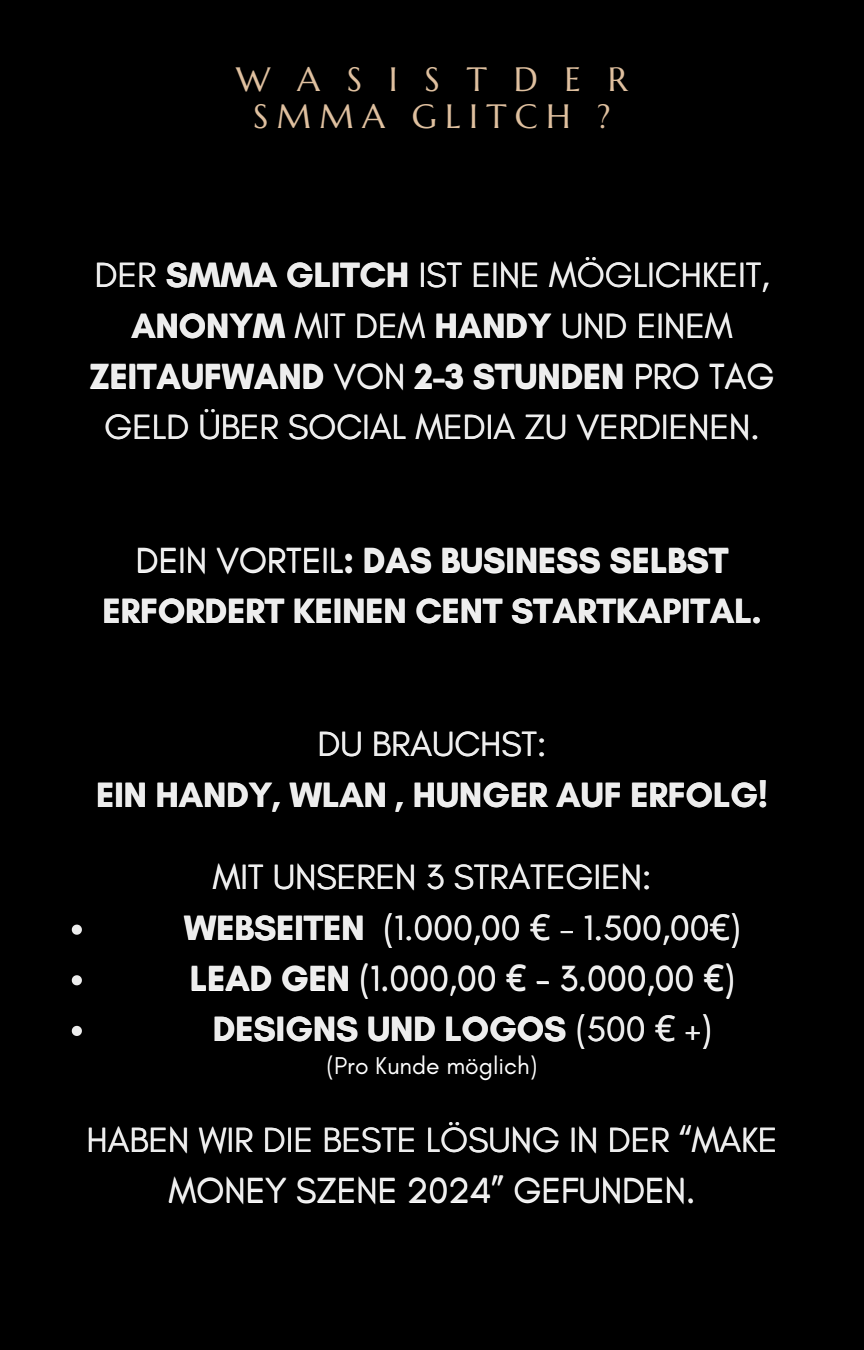
<style>
.page{position:relative;width:864px;height:1350px;background:#000}
.page>*{position:absolute;margin:0;border:0;box-sizing:border-box;transform-origin:0 0}
.t1{font:35.55px/50.6px "Glacial Indifference";letter-spacing:-.005em;color:#ededed;text-align:center}
.t2{font:700 35.55px/50.6px "Glacial Indifference";letter-spacing:-.005em;color:#ededed;text-align:center}
.t3{font:33.75px/37.1px "Marcellus";letter-spacing:.52em;color:#dfc09f;text-align:center}
.t4{font:24.75px "Glacial Indifference";color:#fff}
.s1{color:#fff}
.s2{font-weight:700}
.s3{font-weight:700;color:#fff}
.s4{font-weight:400}
.s5{font-family:"Noto Sans"}
.s6{font-family:"Noto Sans";font-weight:400}
</style>
<div class="page">
<svg style="left:72px;top:925px;width:10px;height:10px"></svg>
<svg style="left:72px;top:975px;width:10px;height:10px"></svg>
<svg style="left:72px;top:1026px;width:10px;height:10px"></svg>
<p class="t3" style="left:236px;top:61px;width:393px">WASISTDER<br>SMMA GLITCH ?</p>
<p class="t1" style="left:95px;top:249px;width:676px"><span class="s1">DER</span> <span class="s2">SMMA GLITCH</span> IST EINE MÖGLICHKEIT,</p>
<h1 class="t1" style="left:131px;top:300px;width:603px"><span class="s2">ANONYM</span> MIT DEM <span class="s3">HANDY</span> UND EINEM</h1>
<p class="t1" style="left:89px;top:351px;width:687px"><span class="s2">ZEITAUFWAND</span> <span class="s1">VON</span> <span class="s2">2-3 STUNDEN</span> PRO TAG<br>GELD ÜBER SOCIAL MEDIA ZU VERDIENEN.</p>
<p class="t2" style="left:102px;top:535px;width:660px"><span class="s4">DEIN VORTEIL</span>: DAS BUSINESS SELBST<br>ERFORDERT KEINEN CENT STARTKAPITAL.</p>
<p class="t1" style="left:317px;top:719px;width:231px">DU BRAUCHST:</p>
<p class="t2" style="left:96px;top:769px;width:673px">EIN HANDY, WLAN , HUNGER AUF ERFOLG!</p>
<p class="t1" style="left:213px;top:851px;width:440px">MIT UNSEREN 3 STRATEGIEN:</p>
<p class="t1" style="left:184px;top:902px;width:558px"><span class="s2">WEBSEITEN</span> (1.000,00 <span class="s5">€</span> - 1.500,00<span class="s5">€</span>)</p>
<p class="t1" style="left:190px;top:953px;width:547px"><span class="s2">LEAD GEN</span> (1.000,00 <span class="s5">€</span> - 3.000,00 <span class="s5">€</span>)</p>
<p class="t2" style="left:213px;top:1003px;width:501px">DESIGNS UND LOGOS <span class="s4">(500</span> <span class="s6">€</span> <span class="s4">+)</span></p>
<p class="t4" style="left:327px;top:1051px;width:212px">(Pro Kunde möglich)</p>
<p class="t1" style="left:86px;top:1114px;width:693px">HABEN WIR DIE BESTE LÖSUNG IN DER “MAKE<br>MONEY SZENE 2024” GEFUNDEN.</p>
</div>
